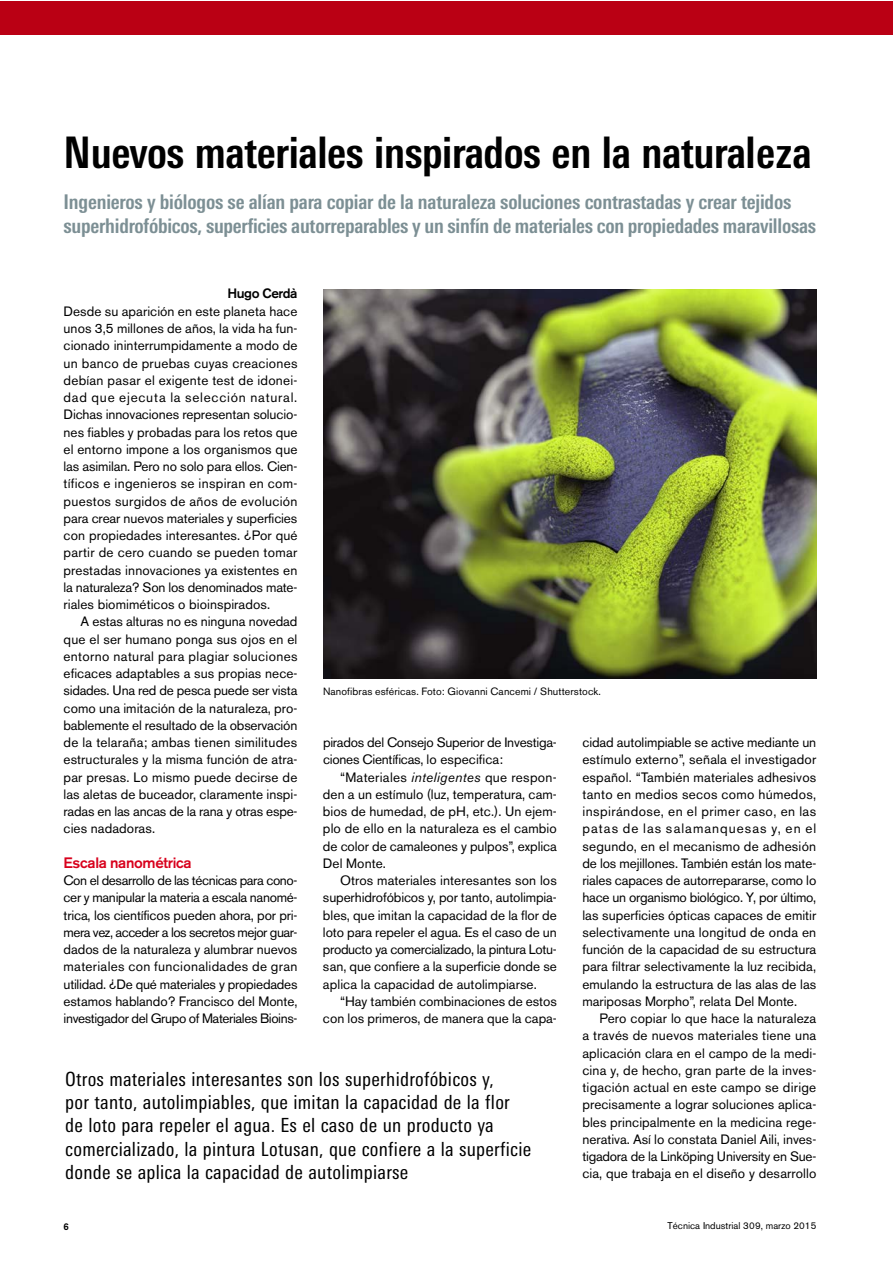
<style>
.page{position:relative;width:893px;height:1263px;background:#fff}
.page>*{position:absolute;margin:0;border:0;box-sizing:border-box;transform-origin:0 0}
.t1{font:700 condensed 43.5px "LT Univers";letter-spacing:-.01em;color:#000}
.t2{font:700 condensed 20.25px/24px "LT Univers";letter-spacing:-.01em;color:#7c8f94}
.t3{font:condensed 19.5px/23.2px "LT Univers";letter-spacing:.015em;color:#000}
.t4{font:500 15px "Akzidenz Grotesk BE";letter-spacing:-.02em;color:#d8001c}
.t5{font:13.5px/17.2px "Akzidenz Grotesk BE";letter-spacing:-.005em;color:#000;text-align:justify}
.t6{font:500 13.5px "Akzidenz Grotesk BE";letter-spacing:-.03em;color:#000}
.t7{font:10.5px "Akzidenz Grotesk BE";letter-spacing:.01em;color:#000}
.t8{font:9.75px "Akzidenz Grotesk BE";color:#000}
.t9{font:500 9.75px "Akzidenz Grotesk BE";color:#000}
.s1{font-style:italic}
</style>
<div class="page">
<div style="left:0;top:1px;width:892px;height:34px;background:#ba0014"></div>
<img style="left:323px;top:289px;width:493px;height:389px">
<h1 class="t1" style="left:64px;top:137px;width:749px">Nuevos materiales inspirados en la naturaleza</h1>
<h2 class="t2" style="left:64px;top:192px;width:754px">Ingenieros y biólogos se alían para copiar de la naturaleza soluciones contrastadas y crear tejidos superhidrofóbicos, superficies autorreparables y un sinfín de materiales con propiedades maravillosas</h2>
<p class="t6" style="left:227px;top:289px;width:72px">Hugo Cerdà</p>
<p class="t5" style="left:64px;top:304px;width:235px">Desde su aparición en este planeta hace unos 3,5 millones de años, la vida ha fun&shy;cionado ininterrumpidamente a modo de un banco de pruebas cuyas creaciones debían pasar el exigente test de idonei&shy;dad que ejecuta la selección natural.<br>Dichas innovaciones representan solucio&shy;nes fiables y probadas para los retos que el entorno impone a los organismos que las asimilan. Pero no solo para ellos. Cien&shy;tíficos e ingenieros se inspiran en com&shy;puestos surgidos de años de evolución para crear nuevos materiales y superficies con propiedades interesantes. ¿Por qué partir de cero cuando se pueden tomar prestadas innovaciones ya existentes en la naturaleza? Son los denominados mate&shy;riales biomiméticos o bioinspirados.</p>
<p class="t5" style="left:64px;top:614px;width:235px;text-indent:17px">A estas alturas no es ninguna novedad que el ser humano ponga sus ojos en el entorno natural para plagiar soluciones eficaces adaptables a sus propias nece&shy;sidades. Una red de pesca puede ser vista como una imitación de la naturaleza, pro&shy;bablemente el resultado de la observación de la telaraña; ambas tienen similitudes estructurales y la misma función de atra&shy;par presas. Lo mismo puede decirse de las aletas de buceador, claramente inspi&shy;radas en las ancas de la rana y otras espe&shy;cies nadadoras.</p>
<p class="t4" style="left:64px;top:857px;width:130px">Escala nanométrica</p>
<p class="t5" style="left:64px;top:873px;width:235px">Con el desarrollo de las técnicas para cono&shy;cer y manipular la materia a escala nanomé&shy;trica, los científicos pueden ahora, por pri&shy;mera vez, acceder a los secretos mejor guar&shy;dados de la naturaleza y alumbrar nuevos materiales con funcionalidades de gran utilidad. ¿De qué materiales y propiedades estamos hablando? Francisco del Monte, investigador del Grupo of Materiales Bioins-</p>
<p class="t7" style="left:323px;top:687px;width:279px">Nanofibras esféricas. Foto: Giovanni Cancemi / Shutterstock.</p>
<p class="t5" style="left:323px;top:735px;width:235px">pirados del Consejo Superior de Investiga&shy;ciones Científicas, lo especifica:</p>
<p class="t5" style="left:323px;top:770px;width:235px;text-indent:17px">“Materiales <span class="s1">inteligentes</span> que respon&shy;den a un estímulo (luz, temperatura, cam&shy;bios de humedad, de pH, etc.). Un ejem&shy;plo de ello en la naturaleza es el cambio de color de camaleones y pulpos”, explica Del Monte.</p>
<p class="t5" style="left:323px;top:873px;width:235px;text-indent:17px">Otros materiales interesantes son los superhidrofóbicos y, por tanto, autolimpia&shy;bles, que imitan la capacidad de la flor de loto para repeler el agua. Es el caso de un producto ya comercializado, la pintura Lotu&shy;san, que confiere a la superficie donde se aplica la capacidad de autolimpiarse.</p>
<p class="t5" style="left:323px;top:994px;width:235px;text-align:right">“Hay también combinaciones de estos con los primeros, de manera que la capa-</p>
<p class="t5" style="left:582px;top:735px;width:235px">cidad autolimpiable se active mediante un estímulo externo”, señala el investigador español. “También materiales adhesivos tanto en medios secos como húmedos, inspirándose, en el primer caso, en las patas de las salamanquesas y, en el segundo, en el mecanismo de adhesión de los mejillones. También están los mate&shy;riales capaces de autorrepararse, como lo hace un organismo biológico. Y, por último, las superficies ópticas capaces de emitir selectivamente una longitud de onda en función de la capacidad de su estructura para filtrar selectivamente la luz recibida, emulando la estructura de las alas de las mariposas Morpho”, relata Del Monte.</p>
<p class="t5" style="left:582px;top:1011px;width:235px;text-indent:17px">Pero copiar lo que hace la naturaleza a través de nuevos materiales tiene una aplicación clara en el campo de la medi&shy;cina y, de hecho, gran parte de la inves&shy;tigación actual en este campo se dirige precisamente a lograr soluciones aplica&shy;bles principalmente en la medicina rege&shy;nerativa. Así lo constata Daniel Aili, inves&shy;tigadora de la Linköping University en Sue&shy;cia, que trabaja en el diseño y desarrollo</p>
<p class="t3" style="left:65px;top:1069px;width:468px">Otros materiales interesantes son los superhidrofóbicos y,<br>por tanto, autolimpiables, que imitan la capacidad de la flor de loto para repeler el agua. Es el caso de un producto ya comercializado, la pintura Lotusan, que confiere a la superficie donde se aplica la capacidad de autolimpiarse</p>
<p class="t9" style="left:64px;top:1223px;width:7px">6</p>
<p class="t8" style="left:667px;top:1222px;width:150px">Técnica Industrial 309, marzo 2015</p>
</div>
